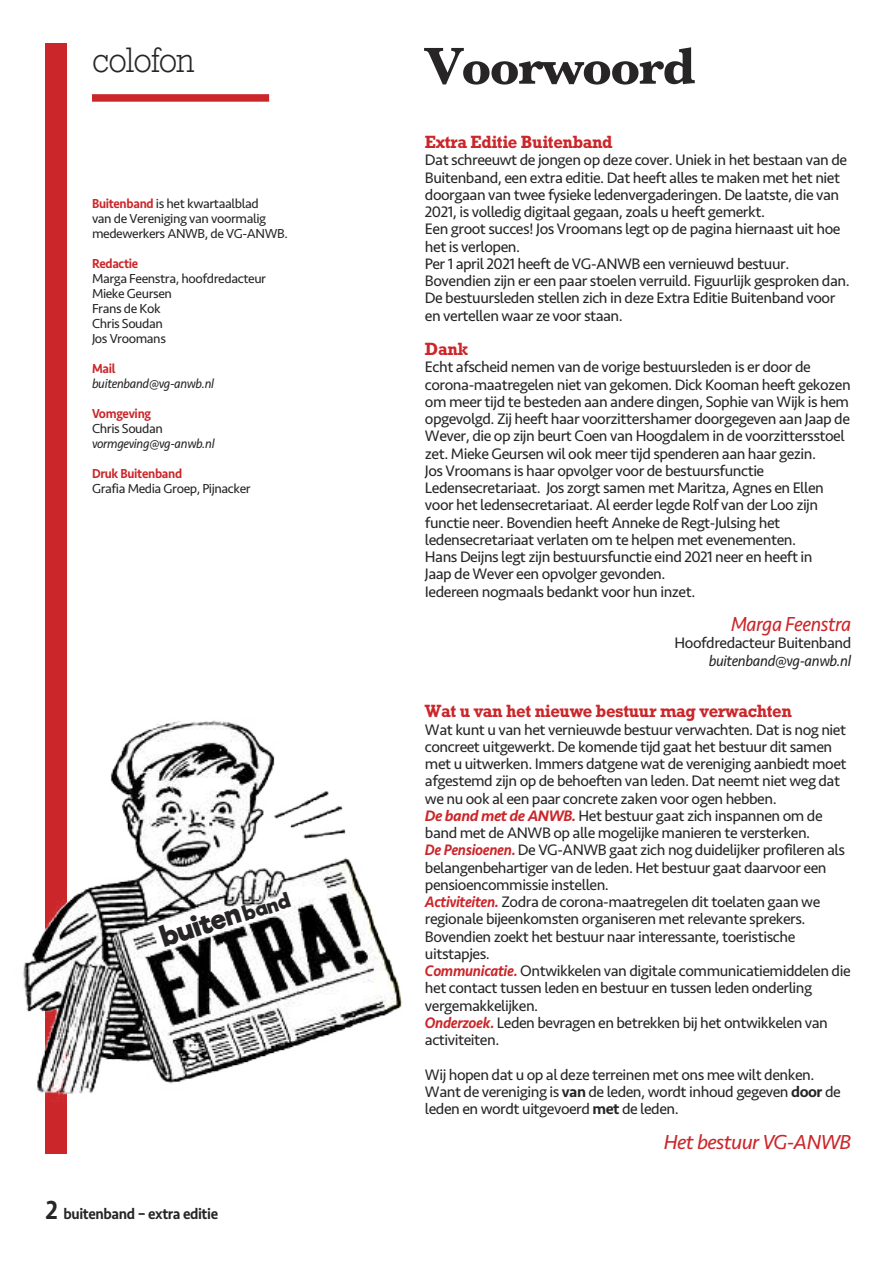
<style>
.page{position:relative;width:893px;height:1263px;background:#fff}
.page>*{position:absolute;margin:0;border:0;box-sizing:border-box;transform-origin:0 0}
.t1{font:700 54px "Baskerville";letter-spacing:-.04em;color:#272526}
.t2{font:300 36px "Rockwell";letter-spacing:-.02em;color:#272526;scale:.93 1}
.t3{font:700 27px "Riffic Free";color:#272526}
.t4{font:italic 21px "Seravek";letter-spacing:-.03em;color:#cb262a}
.t5{font:italic 21px "Seravek";letter-spacing:-.03em;color:#cb262a;scale:.93 1}
.t6{font:700 18px "Rockwell";letter-spacing:-.02em;color:#cb262a;scale:.93 1}
.t7{font:15.75px/17.2px "Seravek";letter-spacing:-.03em;color:#272526}
.t8{font:500 15.75px "Seravek";letter-spacing:-.025em;color:#272526;scale:.93 1}
.t9{font:italic 15.75px "Seravek";letter-spacing:-.025em;color:#272526;scale:.93 1}
.t10{font:13.5px/15px "Seravek";letter-spacing:-.03em;color:#272526}
.t11{font:italic 13.5px "Seravek";letter-spacing:-.025em;color:#272526;scale:.93 1}
.t12{font:500 13.5px "Seravek";letter-spacing:-.025em;color:#cb262a;scale:.93 1}
.s1{font-weight:500;color:#cb262a}
.s2{font-size:19.5px}
.s3{font-size:27px}
.s4{font-weight:500;font-style:italic;color:#cb262a}
.s5{font-weight:500}
</style>
<div class="page">
<div style="left:45px;top:44px;width:22px;height:1110px;background:#cb262a"></div>
<div style="left:92px;top:94px;width:177px;height:8px;background:#cb262a"></div>
<img style="left:23px;top:720px;width:379px;height:381px">
<h2 class="t2" style="left:92px;top:39px;width:112px">colofon</h2>
<h1 class="t1" style="left:425px;top:33px;width:272px">Voorwoord</h1>
<p class="t10" style="left:92px;top:196px;width:197px"><span class="s1">Buitenband</span> is het kwartaalblad<br>van de Vereniging van voormalig medewerkers ANWB, de VG-ANWB.</p>
<p class="t12" style="left:92px;top:255px;width:51px">Redactie</p>
<p class="t10" style="left:92px;top:271px;width:176px">Marga Feenstra, hoofdredacteur<br>Mieke Geursen<br>Frans de Kok<br>Chris Soudan<br>Jos Vroomans</p>
<p class="t12" style="left:92px;top:360px;width:27px">Mail</p>
<p class="t11" style="left:92px;top:373px;width:133px">buitenband@vg-anwb.nl</p>
<p class="t12" style="left:92px;top:405px;width:65px">Vomgeving</p>
<p class="t10" style="left:92px;top:421px;width:73px">Chris Soudan</p>
<p class="t11" style="left:92px;top:433px;width:133px">vormgeving@vg-anwb.nl</p>
<p class="t12" style="left:92px;top:465px;width:99px">Druk Buitenband</p>
<p class="t10" style="left:92px;top:481px;width:160px">Grafia Media Groep, Pijnacker</p>
<h3 class="t3" style="left:157px;top:922px;width:135px;rotate:-18deg">buiten <span class="s2">band</span></h3>
<p class="t8" style="left:45px;top:1204px;width:187px"><span class="s3">2</span> buitenband – extra editie</p>
<p class="t6" style="left:425px;top:131px;width:203px">Extra Editie Buitenband</p>
<p class="t7" style="left:425px;top:151px;width:426px">Dat schreeuwt de jongen op deze cover. Uniek in het bestaan van de Buitenband, een extra editie. Dat heeft alles te maken met het niet doorgaan van twee fysieke ledenvergaderingen. De laatste, die van 2021, is volledig digitaal gegaan, zoals u heeft gemerkt.<br>Een groot succes! Jos Vroomans legt op de pagina hiernaast uit hoe het is verlopen.<br>Per 1 april 2021 heeft de VG-ANWB een vernieuwd bestuur.<br>Bovendien zijn er een paar stoelen verruild. Figuurlijk gesproken dan.<br>De bestuursleden stellen zich in deze Extra Editie Buitenband voor en vertellen waar ze voor staan.</p>
<p class="t6" style="left:425px;top:338px;width:48px">Dank</p>
<p class="t7" style="left:425px;top:358px;width:427px">Echt afscheid nemen van de vorige bestuursleden is er door de corona-maatregelen niet van gekomen. Dick Kooman heeft gekozen om meer tijd te besteden aan andere dingen, Sophie van Wijk is hem opgevolgd. Zij heeft haar voorzittershamer doorgegeven aan Jaap de Wever, die op zijn beurt Coen van Hoogdalem in de voorzittersstoel zet. Mieke Geursen wil ook meer tijd spenderen aan haar gezin.<br>Jos Vroomans is haar opvolger voor de bestuursfunctie Ledensecretariaat. Jos zorgt samen met Maritza, Agnes en Ellen voor het ledensecretariaat. Al eerder legde Rolf van der Loo zijn functie neer. Bovendien heeft Anneke de Regt-Julsing het ledensecretariaat verlaten om te helpen met evenementen.<br>Hans Deijns legt zijn bestuursfunctie eind 2021 neer en heeft in<br>Jaap de Wever een opvolger gevonden.<br>Iedereen nogmaals bedankt voor hun inzet.</p>
<h3 class="t5" style="left:731px;top:607px;width:131px">Marga Feenstra</h3>
<p class="t7" style="left:675px;top:634px;width:178px">Hoofdredacteur Buitenband</p>
<p class="t9" style="left:709px;top:648px;width:155px">buitenband@vg-anwb.nl</p>
<p class="t6" style="left:425px;top:701px;width:396px">Wat u van het nieuwe bestuur mag verwachten</p>
<p class="t7" style="left:425px;top:721px;width:427px">Wat kunt u van het vernieuwde bestuur verwachten. Dat is nog niet concreet uitgewerkt. De komende tijd gaat het bestuur dit samen met u uitwerken. Immers datgene wat de vereniging aanbiedt moet afgestemd zijn op de behoeften van leden. Dat neemt niet weg dat we nu ook al een paar concrete zaken voor ogen hebben.<br><span class="s4">De band met de ANWB.</span> Het bestuur gaat zich inspannen om de band met de ANWB op alle mogelijke manieren te versterken.<br><span class="s4">De Pensioenen.</span> De VG-ANWB gaat zich nog duidelijker profileren als belangenbehartiger van de leden. Het bestuur gaat daarvoor een pensioencommissie instellen.<br><span class="s4">Activiteiten.</span> Zodra de corona-maatregelen dit toelaten gaan we regionale bijeenkomsten organiseren met relevante sprekers.<br>Bovendien zoekt het bestuur naar interessante, toeristische uitstapjes.<br><span class="s4">Communicatie.</span> Ontwikkelen van digitale communicatiemiddelen die het contact tussen leden en bestuur en tussen leden onderling vergemakkelijken.<br><span class="s4">Onderzoek.</span> Leden bevragen en betrekken bij het ontwikkelen van activiteiten.</p>
<p class="t7" style="left:425px;top:1066px;width:417px">Wij hopen dat u op al deze terreinen met ons mee wilt denken.<br>Want de vereniging is <span class="s5">van</span> de leden, wordt inhoud gegeven <span class="s5">door</span> de leden en wordt uitgevoerd <span class="s5">met</span> de leden.</p>
<h3 class="t4" style="left:664px;top:1125px;width:189px">Het bestuur VG-ANWB</h3>
</div>
